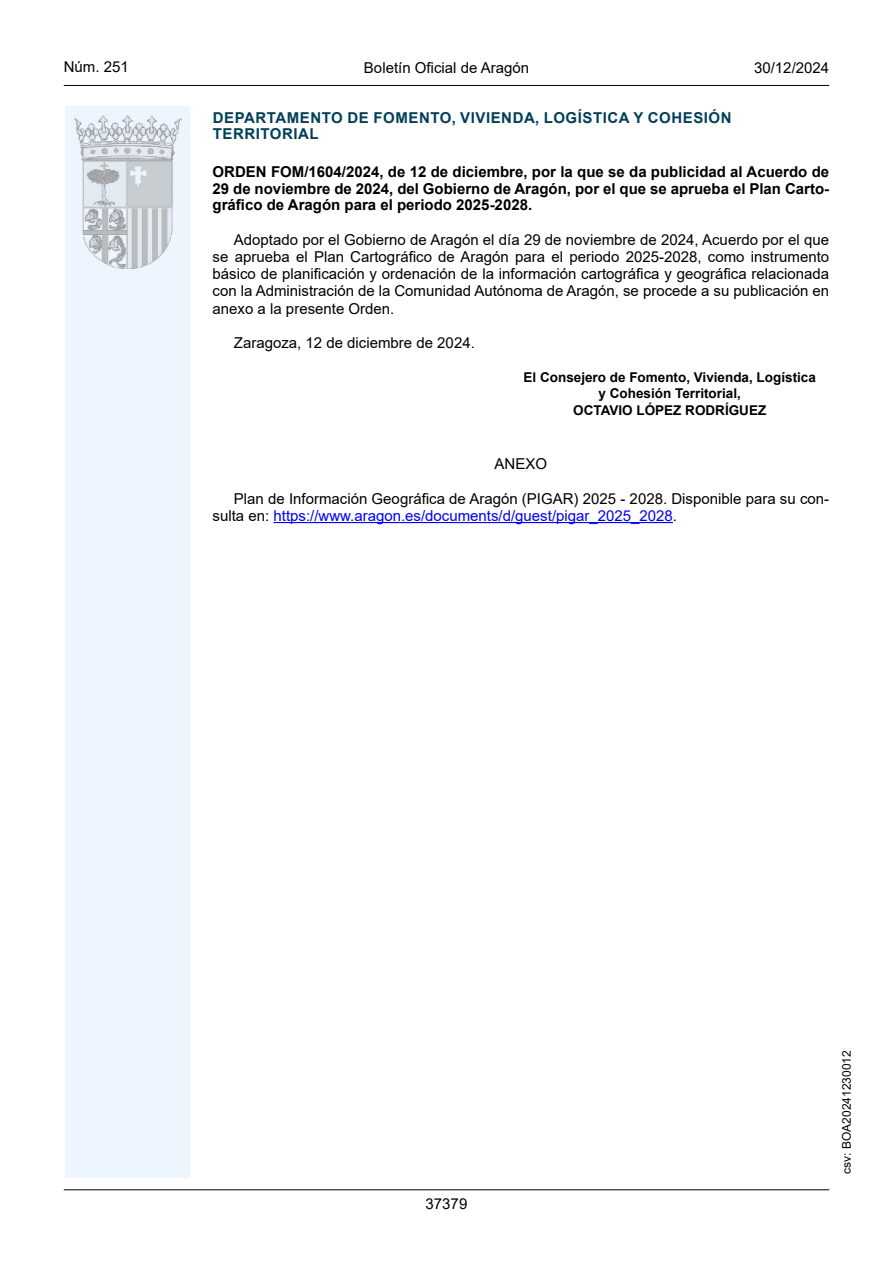
<style>
.page{position:relative;width:893px;height:1263px;background:#fff}
.page>*{position:absolute;margin:0;border:0;box-sizing:border-box;transform-origin:0 0}
.inicio_de_parrafo{font:15px/17.2px "Arial";color:#000;text-align:justify}
.Titulo_text{font:15px/16.5px "Arial Bold MT2";color:#000;text-align:justify}
.emisor_text{font:15px/16.5px "Arial Bold MT2";letter-spacing:.035em;color:#003f58}
.estilo_head-c{font:15px "Arial";color:#000}
.estilo_head-d{font:15px "Arial MT2";color:#000}
.estilo_head-i{font:15px "Arial MT2";color:#000}
.numero_pagina{font:15px "Arial MT2";color:#000}
.center{font:15px "Arial MT2";color:#000}
.firma_der{font:13.5px "Arial Bold MT2";color:#000}
.estilo_head-i-2{font:12px "Arial MT2";color:#000}
.s1{font-family:"Arial";font-weight:700}
.s2{color:#0000fa}
.s3{font-family:"Arial MT2"}
</style>
<div class="page">
<div style="left:65px;top:106px;width:125px;height:1072px;background:#edf6fe"></div>
<img style="left:75px;top:115px;width:106px;height:153px">
<hr style="left:64px;top:85px;width:765px;height:1px;background:#000">
<hr style="left:64px;top:1189px;width:765px;height:1px;background:#000">
<hr style="left:273px;top:522px;width:400px;height:1px;background:#0000fa">
<p class="estilo_head-i" style="left:64px;top:57px;width:67px">Núm. 251</p>
<p class="estilo_head-c" style="left:364px;top:57px;width:167px">Boletín Oficial de Aragón</p>
<p class="estilo_head-d" style="left:754px;top:57px;width:77px">30/12/2024</p>
<h5 class="emisor_text" style="left:213px;top:110px;width:520px">DEPARTAMENTO DE FOMENTO, VIVIENDA, LOGÍSTICA Y COHESIÓN<br>TERRITORIAL</h5>
<p class="Titulo_text" style="left:213px;top:164px;width:618px">ORDEN FOM/1604/2024, de 12 de diciembre, por la que se da publicidad al Acuerdo de 29 de noviembre de 2024, del Gobierno de Aragón, por el que se aprueba el Plan Carto&shy;<span class="s1">gráfico de Aragón para el periodo 2025-2028.</span></p>
<p class="inicio_de_parrafo" style="left:213px;top:231px;width:618px;text-indent:21px">Adoptado por el Gobierno de Aragón el día 29 de noviembre de 2024, Acuerdo por el que se aprueba el Plan Cartográfico de Aragón para el periodo 2025-2028, como instrumento básico de planificación y ordenación de la información cartográfica y geográfica relacionada con la Administración de la Comunidad Autónoma de Aragón, se procede a su publicación en anexo a la presente Orden.</p>
<p class="inicio_de_parrafo" style="left:234px;top:334px;width:242px">Zaragoza, 12 de diciembre de 2024.</p>
<p class="firma_der" style="left:524px;top:368px;width:294px">El Consejero de Fomento, Vivienda, Logística</p>
<p class="firma_der" style="left:599px;top:384px;width:144px">y Cohesión Territorial,</p>
<p class="firma_der" style="left:573px;top:401px;width:195px">OCTAVIO LÓPEZ RODRÍGUEZ</p>
<p class="center" style="left:495px;top:453px;width:54px">ANEXO</p>
<p class="inicio_de_parrafo" style="left:213px;top:490px;width:618px;text-indent:21px">Plan de Información Geográfica de Aragón (PIGAR) 2025 - 2028. Disponible para su con&shy;sulta en: <span class="s2">https://www.aragon.es/documents/d/guest/pigar_2025_2028</span><span class="s3">.</span></p>
<p class="numero_pagina" style="left:426px;top:1193px;width:43px">37379</p>
<p class="estilo_head-i-2" style="left:838px;top:1174px;width:125px;rotate:-90deg">csv: BOA20241230012</p>
</div>
